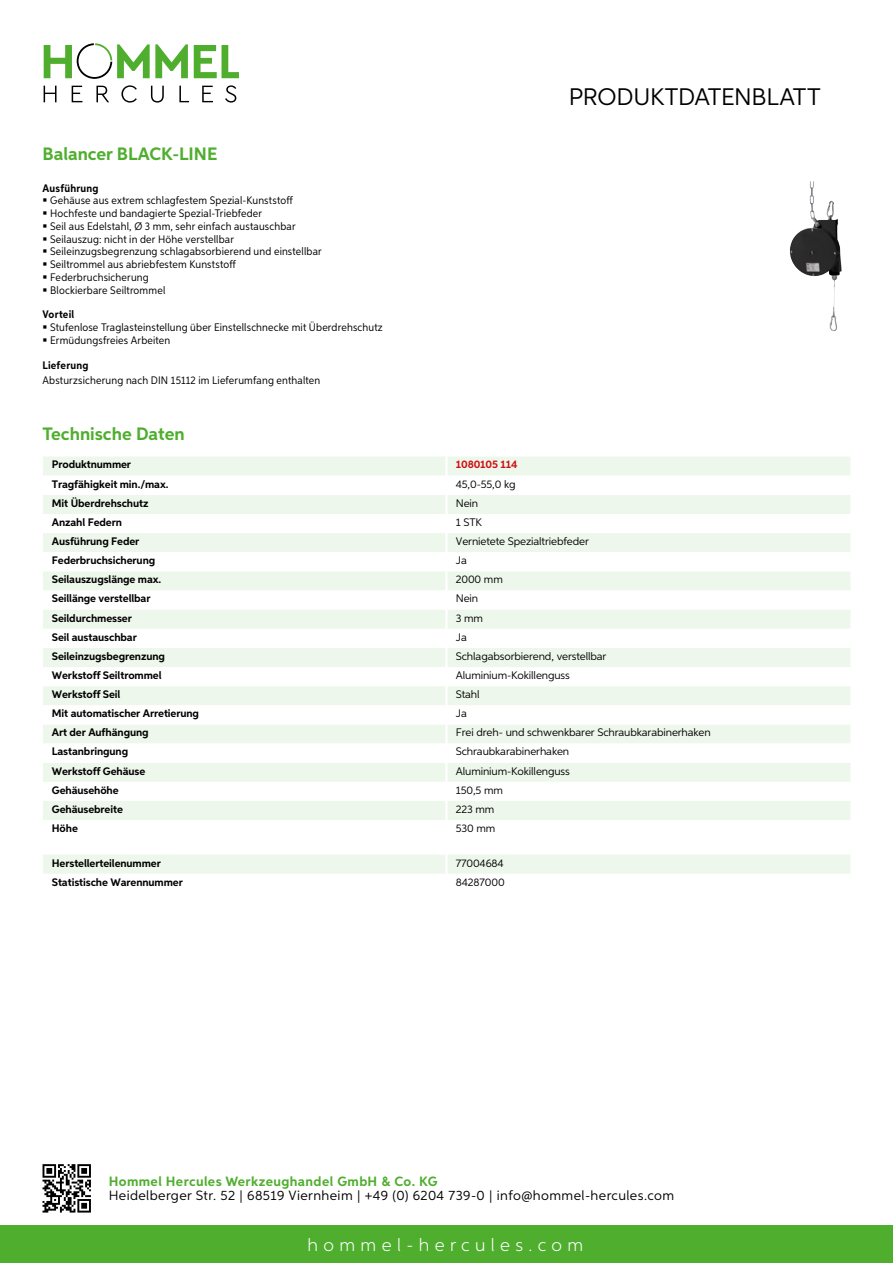
<style>
.page{position:relative;width:893px;height:1263px;background:#fff}
.page>*{position:absolute;margin:0;border:0;box-sizing:border-box;transform-origin:0 0}
.t1{font:24px "Aspira";letter-spacing:-.01em;color:#000}
.t2{font:700 18px "Aspira";color:#50ae2f}
.t3{font:300 18px "Aspira";letter-spacing:.3em;color:#fff}
.t4{font:13.5px "Aspira";letter-spacing:.03em;color:#000}
.t5{font:700 13.5px "Aspira";letter-spacing:.03em;color:#50ae2f}
.t6{font:10.95px/12.8px "Aspira Nar";letter-spacing:.015em;color:#000}
.t7{font:700 10.95px "Aspira";letter-spacing:-.01em;color:#000}
.t8{font:10.95px "Aspira";letter-spacing:-.01em;color:#000}
.t9{font:700 10.95px "Aspira Nar";letter-spacing:.02em;color:#000}
.t10{font:700 10.95px "Aspira";letter-spacing:-.01em;color:#cd1013}
</style>
<div class="page">
<div style="left:0;top:1226px;width:893px;height:37px;background:#50ae2f"></div>
<svg style="left:43px;top:1164px;width:48px;height:48px"></svg>
<svg style="left:194px;top:45px;width:45px;height:33px"></svg>
<svg style="left:44px;top:43px;width:144px;height:36px"></svg>
<svg style="left:44px;top:86px;width:13px;height:16px"></svg>
<svg style="left:72px;top:86px;width:10px;height:16px"></svg>
<svg style="left:96px;top:86px;width:13px;height:16px"></svg>
<svg style="left:121px;top:85px;width:16px;height:18px"></svg>
<svg style="left:151px;top:86px;width:13px;height:17px"></svg>
<svg style="left:179px;top:86px;width:10px;height:16px"></svg>
<svg style="left:202px;top:86px;width:11px;height:16px"></svg>
<svg style="left:225px;top:85px;width:11px;height:18px"></svg>
<div style="left:43px;top:457px;width:807px;height:18px;background:#eef7eb"></div>
<svg style="left:43px;top:495px;width:807px;height:325px;fill:#eef7eb"></svg>
<hr style="left:445px;top:456px;width:3px;height:20px;background:#fff">
<hr style="left:445px;top:495px;width:3px;height:19px;background:#fff">
<hr style="left:445px;top:514px;width:3px;height:19px;background:#fff">
<hr style="left:445px;top:533px;width:3px;height:19px;background:#fff">
<hr style="left:445px;top:552px;width:3px;height:19px;background:#fff">
<hr style="left:445px;top:571px;width:3px;height:19px;background:#fff">
<hr style="left:445px;top:590px;width:3px;height:20px;background:#fff">
<hr style="left:445px;top:610px;width:3px;height:19px;background:#fff">
<hr style="left:445px;top:629px;width:3px;height:19px;background:#fff">
<hr style="left:445px;top:648px;width:3px;height:19px;background:#fff">
<hr style="left:445px;top:667px;width:3px;height:19px;background:#fff">
<hr style="left:445px;top:686px;width:3px;height:19px;background:#fff">
<hr style="left:445px;top:705px;width:3px;height:19px;background:#fff">
<hr style="left:445px;top:724px;width:3px;height:19px;background:#fff">
<hr style="left:445px;top:743px;width:3px;height:20px;background:#fff">
<hr style="left:445px;top:763px;width:3px;height:19px;background:#fff">
<hr style="left:445px;top:782px;width:3px;height:19px;background:#fff">
<hr style="left:445px;top:801px;width:3px;height:19px;background:#fff">
<div style="left:43px;top:855px;width:807px;height:19px;background:#eef7eb"></div>
<img style="left:810px;top:181px;width:3px;height:39px">
<h2 class="t2" style="left:43px;top:142px;width:176px">Balancer BLACK-LINE</h2>
<p class="t9" style="left:43px;top:181px;width:58px">Ausführung</p>
<p class="t6" style="left:50px;top:194px;width:273px">Gehäuse aus extrem schlagfestem Spezial-Kunststoff Hochfeste und bandagierte Spezial-Triebfeder<br>Seil aus Edelstahl, Ø 3 mm, sehr einfach austauschbar Seilauszug: nicht in der Höhe verstellbar Seileinzugsbegrenzung schlagabsorbierend und einstellbar Seiltrommel aus abriebfestem Kunststoff Federbruchsicherung<br>Blockierbare Seiltrommel</p>
<p class="t9" style="left:43px;top:308px;width:33px">Vorteil</p>
<p class="t6" style="left:50px;top:320px;width:334px">Stufenlose Traglasteinstellung über Einstellschnecke mit Überdrehschutz<br>Ermüdungsfreies Arbeiten</p>
<p class="t9" style="left:43px;top:358px;width:47px">Lieferung</p>
<p class="t6" style="left:43px;top:374px;width:279px">Absturzsicherung nach DIN 15112 im Lieferumfang enthalten</p>
<h1 class="t1" style="left:569px;top:82px;width:253px">Produktdatenblatt</h1>
<h2 class="t2" style="left:43px;top:422px;width:144px">Technische Daten</h2>
<p class="t7" style="left:52px;top:458px;width:81px">Produktnummer</p>
<p class="t10" style="left:456px;top:458px;width:63px">1080105 114</p>
<p class="t7" style="left:52px;top:477px;width:118px">Tragfähigkeit min./max.</p>
<p class="t8" style="left:456px;top:477px;width:61px">45,0-55,0 kg</p>
<p class="t7" style="left:52px;top:496px;width:98px">Mit Überdrehschutz</p>
<p class="t8" style="left:456px;top:496px;width:24px">Nein</p>
<p class="t7" style="left:52px;top:515px;width:72px">Anzahl Federn</p>
<p class="t8" style="left:456px;top:515px;width:21px">1 STK</p>
<p class="t7" style="left:52px;top:534px;width:89px">Ausführung Feder</p>
<p class="t8" style="left:456px;top:534px;width:135px">Vernietete Spezialtriebfeder</p>
<p class="t7" style="left:52px;top:554px;width:105px">Federbruchsicherung</p>
<p class="t8" style="left:456px;top:554px;width:13px">Ja</p>
<p class="t7" style="left:52px;top:573px;width:111px">Seilauszugslänge max.</p>
<p class="t8" style="left:456px;top:573px;width:49px">2000 mm</p>
<p class="t7" style="left:52px;top:592px;width:100px">Seillänge verstellbar</p>
<p class="t8" style="left:456px;top:592px;width:24px">Nein</p>
<p class="t7" style="left:52px;top:611px;width:81px">Seildurchmesser</p>
<p class="t8" style="left:456px;top:611px;width:29px">3 mm</p>
<p class="t7" style="left:52px;top:630px;width:86px">Seil austauschbar</p>
<p class="t8" style="left:456px;top:630px;width:13px">Ja</p>
<p class="t7" style="left:52px;top:649px;width:115px">Seileinzugsbegrenzung</p>
<p class="t8" style="left:456px;top:649px;width:152px">Schlagabsorbierend, verstellbar</p>
<p class="t7" style="left:52px;top:668px;width:111px">Werkstoff Seiltrommel</p>
<p class="t8" style="left:456px;top:668px;width:116px">Aluminium-Kokillenguss</p>
<p class="t7" style="left:52px;top:687px;width:70px">Werkstoff Seil</p>
<p class="t8" style="left:456px;top:688px;width:25px">Stahl</p>
<p class="t7" style="left:52px;top:707px;width:149px">Mit automatischer Arretierung</p>
<p class="t8" style="left:456px;top:707px;width:13px">Ja</p>
<p class="t7" style="left:52px;top:726px;width:98px">Art der Aufhängung</p>
<p class="t8" style="left:456px;top:726px;width:256px">Frei dreh- und schwenkbarer Schraubkarabinerhaken</p>
<p class="t7" style="left:52px;top:745px;width:78px">Lastanbringung</p>
<p class="t8" style="left:456px;top:745px;width:115px">Schraubkarabinerhaken</p>
<p class="t7" style="left:52px;top:764px;width:95px">Werkstoff Gehäuse</p>
<p class="t8" style="left:456px;top:764px;width:116px">Aluminium-Kokillenguss</p>
<p class="t7" style="left:52px;top:783px;width:68px">Gehäusehöhe</p>
<p class="t8" style="left:456px;top:783px;width:49px">150,5 mm</p>
<p class="t7" style="left:52px;top:802px;width:73px">Gehäusebreite</p>
<p class="t8" style="left:456px;top:802px;width:40px">223 mm</p>
<p class="t7" style="left:52px;top:821px;width:28px">Höhe</p>
<p class="t8" style="left:456px;top:821px;width:41px">530 mm</p>
<p class="t7" style="left:52px;top:856px;width:111px">Herstellerteilenummer</p>
<p class="t8" style="left:456px;top:856px;width:49px">77004684</p>
<p class="t7" style="left:52px;top:875px;width:132px">Statistische Warennummer</p>
<p class="t8" style="left:456px;top:875px;width:50px">84287000</p>
<p class="t5" style="left:109px;top:1172px;width:330px">Hommel Hercules Werkzeughandel GmbH &amp; Co. KG</p>
<p class="t4" style="left:109px;top:1187px;width:567px">Heidelberger Str. 52 | 68519 Viernheim | +49 (0) 6204 739-0 | info@hommel-hercules.com</p>
<h2 class="t3" style="left:307px;top:1234px;width:277px">hommel-hercules.com</h2>
</div>
